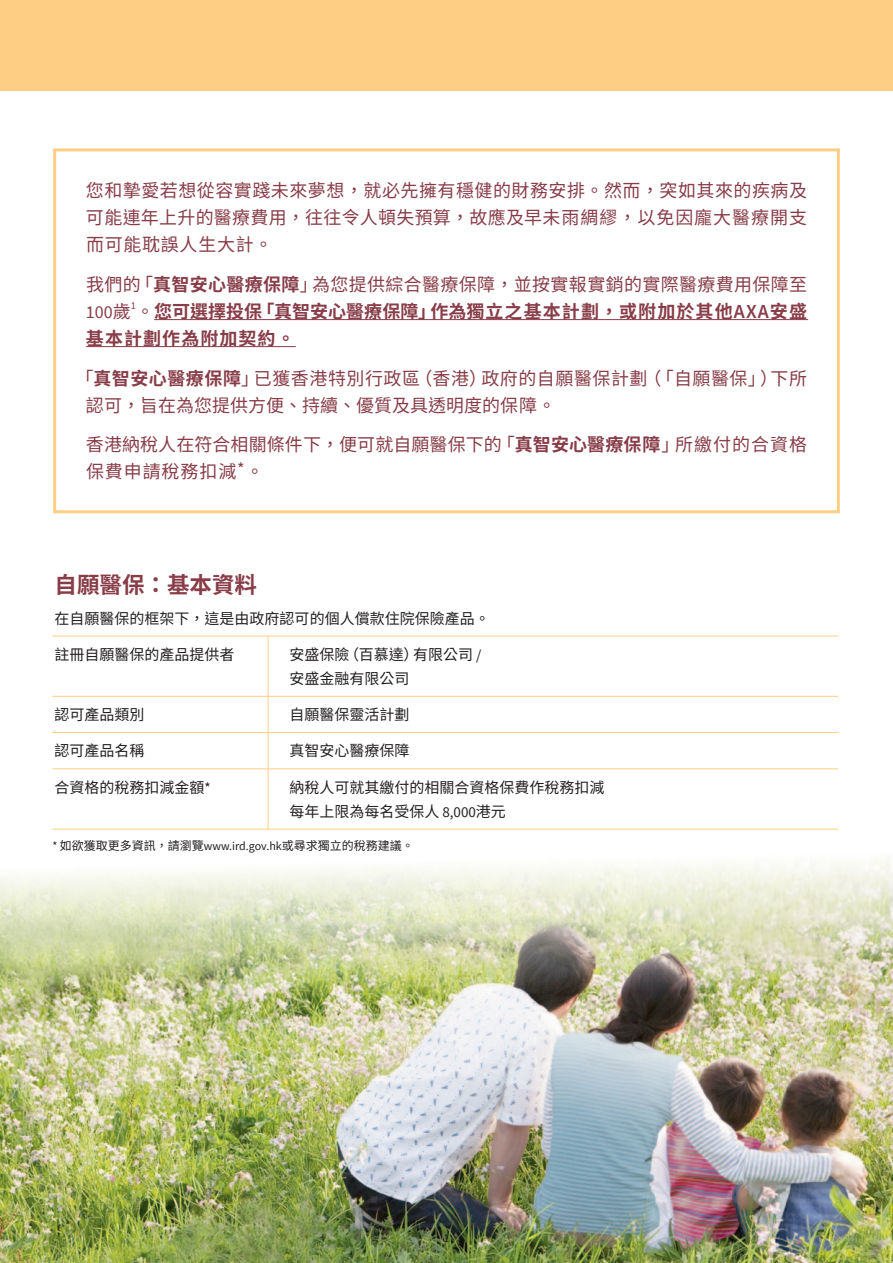
<style>
.page{position:relative;width:893px;height:1263px;background:#fff}
.page>*{position:absolute;margin:0;border:0;box-sizing:border-box;transform-origin:0 0}
.t1{font:700 22.5px "Source Han Sans TW";color:#883d48}
.t2{font:18px/27px "Source Han Sans TW";letter-spacing:.015em;color:#883d48}
.t3{font:700 18px/27px "Source Han Sans TW";color:#883d48}
.t4{font:700 18px "Source Han Sans TW";letter-spacing:.06em;color:#883d48}
.t5{font:15px/24px "Source Han Sans TW";color:#231f20}
.t6{font:12px "Source Han Sans TW";color:#231f20}
.t7{font:12px "Source Sans Pro";color:#231f20}
.t8{font:10.5px "Source Sans Pro";color:#883d48}
.s1{font-weight:400}
.s2{font-family:"Source Sans Pro";font-weight:400}
.s3{font-family:"Source Sans Pro";font-weight:600;font-size:19.8px}
.s4{font-weight:700}
.s5{font-family:"Source Sans Pro"}
</style>
<div class="page">
<img style="left:0;top:783px;width:893px;height:480px">
<hr style="left:154px;top:319px;width:654px;height:1px;background:#883d48">
<hr style="left:86px;top:346px;width:210px;height:1px;background:#883d48">
<div style="left:53px;top:148px;width:787px;height:365px;border:3px solid #fece84"></div>
<hr style="left:53px;top:636px;width:215px;height:1px;background:#fece84">
<hr style="left:268px;top:636px;width:570px;height:1px;background:#fece84">
<hr style="left:268px;top:636px;width:1px;height:60px;background:#fece84">
<hr style="left:53px;top:696px;width:215px;height:1px;background:#fece84">
<hr style="left:268px;top:696px;width:570px;height:1px;background:#fece84">
<hr style="left:268px;top:697px;width:1px;height:35px;background:#fece84">
<hr style="left:53px;top:732px;width:215px;height:1px;background:#fece84">
<hr style="left:268px;top:732px;width:570px;height:1px;background:#fece84">
<hr style="left:268px;top:733px;width:1px;height:35px;background:#fece84">
<hr style="left:53px;top:768px;width:215px;height:1px;background:#fece84">
<hr style="left:268px;top:768px;width:570px;height:1px;background:#fece84">
<hr style="left:268px;top:769px;width:1px;height:60px;background:#fece84">
<hr style="left:53px;top:829px;width:215px;height:1px;background:#fece84">
<hr style="left:268px;top:829px;width:570px;height:1px;background:#fece84">
<div style="left:0;top:0;width:893px;height:90px;background:#fece84"></div>
<p class="t2" style="left:86px;top:177px;width:723px;text-align:justify">您和摯愛若想從容實踐未來夢想，就必先擁有穩健的財務安排。然而，突如其來的疾病及可能連年上升的醫療費用，往往令人頓失預算，故應及早未雨綢繆，以免因龐大醫療開支而可能耽誤人生大計。</p>
<p class="t3" style="left:86px;top:271px;width:723px"><span class="s1">我們的「</span>真智安心醫療保障<span class="s1">」為您提供綜合醫療保障，並按實報實銷的實際醫療費用保障至<br></span><span class="s2">100</span><span class="s1">歲。</span>您可選擇投保「真智安心醫療保障」作為獨立之基本計劃，或附加於其他<span class="s3">AXA</span>安盛</p>
<p class="t8" style="left:131px;top:299px;width:7px">1</p>
<p class="t4" style="left:86px;top:328px;width:210px">基本計劃作為附加契約。</p>
<p class="t2" style="left:86px;top:365px;width:723px;text-indent:-11px">「<span class="s4">真智安心醫療保障</span>」已獲香港特別行政區（香港）政府的自願醫保計劃（「自願醫保」）下所認可，旨在為您提供方便、持續、優質及具透明度的保障。</p>
<p class="t2" style="left:86px;top:432px;width:723px">香港納稅人在符合相關條件下，便可就自願醫保下的「<span class="s4">真智安心醫療保障</span>」所繳付的合資格保費申請稅務扣減<sup>*</sup>。</p>
<p class="t1" style="left:55px;top:572px;width:204px">自願醫保：基本資料</p>
<p class="t5" style="left:55px;top:606px;width:436px">在自願醫保的框架下，這是由政府認可的個人償款住院保險產品。</p>
<p class="t5" style="left:55px;top:643px;width:181px">註冊自願醫保的產品提供者</p>
<p class="t5" style="left:289px;top:643px;width:194px">安盛保險（百慕達）有限公司 <span class="s5">/</span>安盛金融有限公司</p>
<p class="t5" style="left:55px;top:703px;width:91px">認可產品類別</p>
<p class="t5" style="left:289px;top:703px;width:121px">自願醫保靈活計劃</p>
<p class="t5" style="left:55px;top:739px;width:91px">認可產品名稱</p>
<p class="t5" style="left:289px;top:739px;width:121px">真智安心醫療保障</p>
<p class="t5" style="left:55px;top:775px;width:158px">合資格的稅務扣減金額<span class="s5">*</span></p>
<p class="t5" style="left:289px;top:775px;width:316px">納稅人可就其繳付的相關合資格保費作稅務扣減每年上限為每名受保人 <span class="s5">8,000</span>港元</p>
<p class="t6" style="left:53px;top:838px;width:363px"><span class="s5">*</span> 如欲獲取更多資訊，請瀏覽<span class="s5">www.ird.gov.hk</span>或尋求獨立的稅務建議。</p>
<p class="t7" style="left:443px;top:1230px;width:7px">1</p>
</div>
